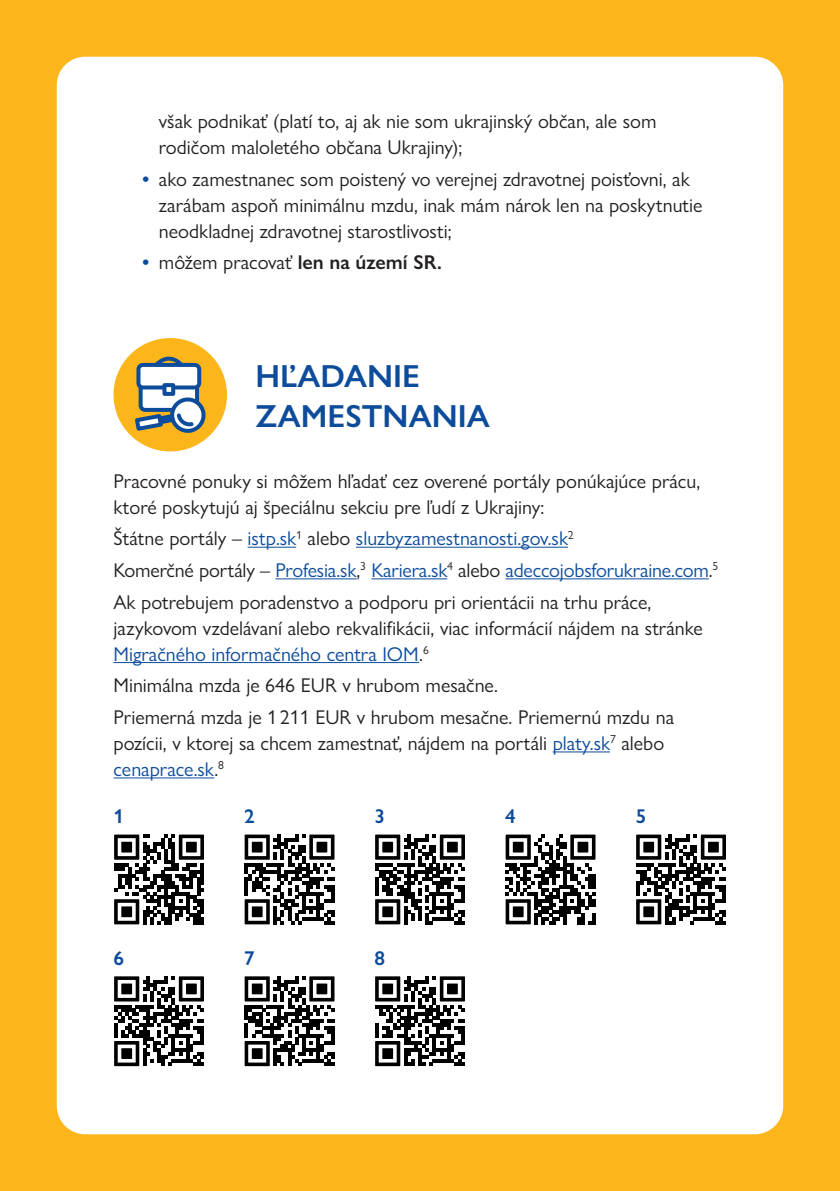
<style>
.page{position:relative;width:840px;height:1191px;background:#fff}
.page>*{position:absolute;margin:0;border:0;box-sizing:border-box;transform-origin:0 0}
.t1{font:600 32px/40px "Gill Sans Nova";color:#0d4c9b}
.Text{font:20px/26px "Gill Sans Nova";color:#231f20}
.Text-2{font:20px "Gill Sans Nova";letter-spacing:-.01em;color:#0d4c9b}
.Text-3{font:600 20px "Gill Sans Nova";color:#0d4c9b}
.s1{font-weight:600;color:#0d4c9b}
.s2{font-weight:600}
.s3{color:#231f20}
.s4{color:#0d4c9b}
</style>
<div class="page">
<div style="left:0;top:0;width:839px;height:1191px;background:#fcb61c"></div>
<div style="left:57px;top:57px;width:725px;height:1077px;background:#fff;border-radius:28px"></div>
<hr style="left:247px;top:546px;width:49px;height:1px;background:#0d4c9b">
<hr style="left:356px;top:546px;width:211px;height:1px;background:#0d4c9b">
<hr style="left:275px;top:578px;width:81px;height:1px;background:#0d4c9b">
<hr style="left:371px;top:578px;width:76px;height:1px;background:#0d4c9b">
<hr style="left:505px;top:578px;width:203px;height:1px;background:#0d4c9b">
<hr style="left:113px;top:662px;width:306px;height:1px;background:#0d4c9b">
<hr style="left:552px;top:751px;width:57px;height:1px;background:#0d4c9b">
<hr style="left:113px;top:777px;width:101px;height:1px;background:#0d4c9b">
<div style="left:113px;top:338px;width:114px;height:113px;background:#fcb61c;border-radius:50%"></div>
<div style="left:140px;top:370px;width:57px;height:40px;background:#fff;border-radius:4px"></div>
<div style="left:138px;top:368px;width:61px;height:44px;border:4px solid #0d4c9b;border-radius:4px"></div>
<div style="left:138px;top:365px;width:61px;height:22px;background:#fff;border-radius:4px"></div>
<div style="left:136px;top:363px;width:65px;height:26px;border:4px solid #0d4c9b;border-radius:4px"></div>
<div style="left:162px;top:383px;width:13px;height:13px;background:#fff;border:4px solid #0d4c9b"></div>
<svg style="left:151px;top:356px;width:34px;height:12px"></svg>
<svg style="left:135px;top:398px;width:70px;height:35px"></svg>
<svg style="left:114px;top:834px;width:90px;height:90px"></svg>
<svg style="left:114px;top:976px;width:90px;height:90px"></svg>
<svg style="left:244px;top:834px;width:90px;height:90px"></svg>
<svg style="left:244px;top:976px;width:90px;height:90px"></svg>
<svg style="left:375px;top:834px;width:89px;height:90px"></svg>
<svg style="left:375px;top:976px;width:89px;height:90px"></svg>
<svg style="left:505px;top:834px;width:90px;height:90px"></svg>
<svg style="left:636px;top:834px;width:89px;height:90px"></svg>
<p class="Text" style="left:159px;top:108px;width:499px">však podnikať (platí to, aj ak nie som ukrajinský občan, ale som rodičom maloletého občana Ukrajiny);</p>
<p class="Text" style="left:159px;top:166px;width:545px;text-indent:-17px"><span class="s1">•</span> ako zamestnanec som poistený vo verejnej zdravotnej poisťovni, ak zarábam aspoň minimálnu mzdu, inak mám nárok len na poskytnutie neodkladnej zdravotnej starostlivosti;</p>
<p class="Text" style="left:142px;top:249px;width:301px"><span class="s1">•</span> môžem pracovať <span class="s2">len na území SR.</span></p>
<h1 class="t1" style="left:255px;top:356px;width:235px">HĽADANIE<br>ZAMESTNANIA</h1>
<p class="Text" style="left:113px;top:467px;width:588px">Pracovné ponuky si môžem hľadať cez overené portály ponúkajúce prácu, ktoré poskytujú aj špeciálnu sekciu pre ľudí z Ukrajiny:</p>
<p class="Text-2" style="left:113px;top:526px;width:461px"><span class="s3">Štátne portály –</span> istp.sk<sup>1</sup> <span class="s3">alebo</span> sluzbyzamestnanosti.gov.sk<sup>2</sup></p>
<p class="Text-2" style="left:113px;top:558px;width:606px"><span class="s3">Komerčné portály –</span> Profesia.sk<span class="s3">,</span><sup>3</sup> Kariera.sk<sup>4</sup> <span class="s3">alebo</span> adeccojobsforukraine.com<span class="s3">.</span><sup>5</sup></p>
<p class="Text" style="left:113px;top:588px;width:590px">Ak potrebujem poradenstvo a podporu pri orientácii na trhu práce, jazykovom vzdelávaní alebo rekvalifikácii, viac informácií nájdem na stránke<br><span class="s4">Migračného informačného centra IOM</span>.<sup>6</sup></p>
<p class="Text" style="left:113px;top:672px;width:385px">Minimálna mzda je 646 EUR v hrubom mesačne.</p>
<p class="Text" style="left:113px;top:704px;width:561px">Priemerná mzda je 1 211 EUR v hrubom mesačne. Priemernú mzdu na pozícii, v ktorej sa chcem zamestnať, nájdem na portáli <span class="s4">platy.sk</span><sup>7</sup> alebo <span class="s4">cenaprace.sk</span>.<sup>8</sup></p>
<p class="Text-3" style="left:114px;top:803px;width:12px">1</p>
<p class="Text-3" style="left:244px;top:803px;width:12px">2</p>
<p class="Text-3" style="left:374px;top:803px;width:12px">3</p>
<p class="Text-3" style="left:505px;top:803px;width:12px">4</p>
<p class="Text-3" style="left:635px;top:803px;width:12px">5</p>
<p class="Text-3" style="left:114px;top:945px;width:12px">6</p>
<p class="Text-3" style="left:244px;top:945px;width:12px">7</p>
<p class="Text-3" style="left:374px;top:945px;width:12px">8</p>
</div>
